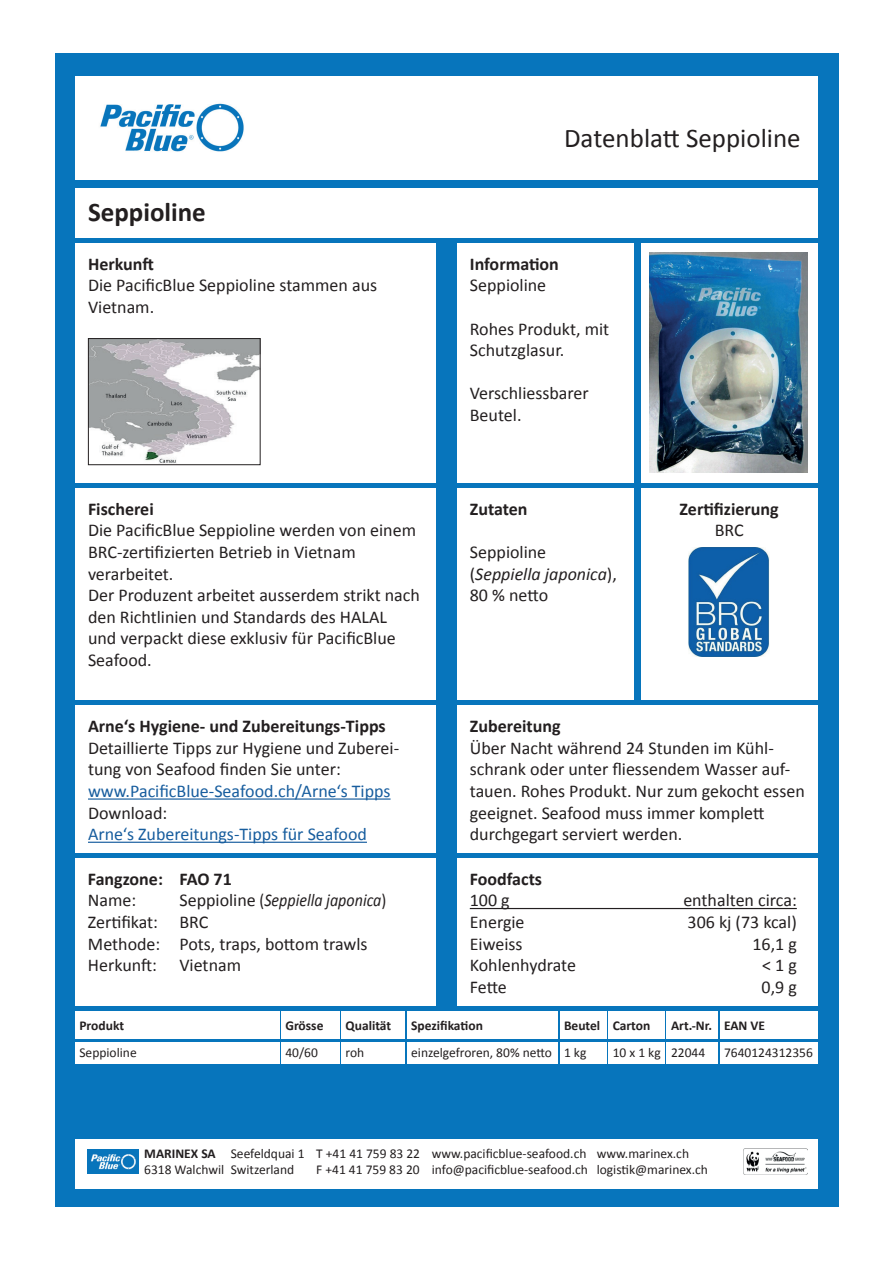
<style>
.page{position:relative;width:893px;height:1263px;background:#fff}
.page>*{position:absolute;margin:0;border:0;box-sizing:border-box;transform-origin:0 0}
.t1{font:27px "Calibri";color:#231f20}
.t2{font:700 27px "Calibri";color:#231f20}
.t3{font:18px/21.6px "Calibri";color:#231f20}
.t4{font:700 18px "Calibri";color:#231f20}
.t5{font:18px "Calibri";color:#175d9e}
.t6{font:13.5px/16.2px "Calibri";color:#231f20}
.t7{font:700 13.5px "Calibri";color:#231f20}
.s1{font-style:italic}
.s2{font-weight:700}
</style>
<div class="page">
<div style="left:56px;top:53px;width:783px;height:1154px;background:#0775bc"></div>
<div style="left:75px;top:188px;width:743px;height:50px;background:#fff"></div>
<div style="left:75px;top:76px;width:743px;height:103px;background:#fff"></div>
<img style="left:100px;top:103px;width:144px;height:49px">
<div style="left:75px;top:1139px;width:743px;height:49px;background:#fff"></div>
<img style="left:743px;top:1149px;width:64px;height:26px">
<img style="left:88px;top:1149px;width:51px;height:24px">
<div style="left:75px;top:243px;width:361px;height:240px;background:#fff"></div>
<img style="left:90px;top:340px;width:169px;height:123px">
<div style="left:88px;top:338px;width:173px;height:127px;border:1px solid #231f20"></div>
<div style="left:457px;top:243px;width:177px;height:240px;background:#fff"></div>
<div style="left:641px;top:243px;width:177px;height:240px;background:#fff"></div>
<img style="left:649px;top:252px;width:159px;height:220px">
<div style="left:75px;top:706px;width:361px;height:147px;background:#fff"></div>
<hr style="left:88px;top:798px;width:303px;height:2px;background:#175d9e">
<hr style="left:88px;top:842px;width:279px;height:1px;background:#175d9e">
<div style="left:457px;top:706px;width:361px;height:147px;background:#fff"></div>
<div style="left:75px;top:488px;width:361px;height:212px;background:#fff"></div>
<div style="left:641px;top:488px;width:177px;height:212px;background:#fff"></div>
<img style="left:689px;top:547px;width:81px;height:110px">
<div style="left:457px;top:488px;width:177px;height:212px;background:#fff"></div>
<div style="left:75px;top:859px;width:361px;height:147px;background:#fff"></div>
<div style="left:457px;top:859px;width:361px;height:147px;background:#fff"></div>
<hr style="left:470px;top:908px;width:327px;height:1px;background:#231f20">
<div style="left:75px;top:1011px;width:204px;height:27px;background:#fff"></div>
<div style="left:281px;top:1011px;width:58px;height:27px;background:#fff"></div>
<div style="left:407px;top:1011px;width:151px;height:27px;background:#fff"></div>
<div style="left:667px;top:1011px;width:51px;height:27px;background:#fff"></div>
<div style="left:341px;top:1011px;width:64px;height:27px;background:#fff"></div>
<div style="left:608px;top:1011px;width:57px;height:27px;background:#fff"></div>
<div style="left:560px;top:1011px;width:47px;height:27px;background:#fff"></div>
<div style="left:720px;top:1011px;width:98px;height:27px;background:#fff"></div>
<div style="left:560px;top:1042px;width:47px;height:22px;background:#fff"></div>
<div style="left:341px;top:1042px;width:64px;height:22px;background:#fff"></div>
<div style="left:608px;top:1042px;width:57px;height:22px;background:#fff"></div>
<div style="left:667px;top:1042px;width:51px;height:22px;background:#fff"></div>
<div style="left:75px;top:1042px;width:204px;height:22px;background:#fff"></div>
<div style="left:281px;top:1042px;width:58px;height:22px;background:#fff"></div>
<div style="left:407px;top:1042px;width:151px;height:22px;background:#fff"></div>
<div style="left:720px;top:1042px;width:98px;height:22px;background:#fff"></div>
<h1 class="t2" style="left:88px;top:195px;width:119px">Seppioline</h1>
<p class="t4" style="left:88px;top:252px;width:67px">Herkunft</p>
<p class="t3" style="left:88px;top:275px;width:291px">Die PacificBlue Seppioline stammen aus<br>Vietnam.</p>
<p class="t4" style="left:88px;top:497px;width:67px">Fischerei</p>
<p class="t3" style="left:88px;top:520px;width:333px">Die PacificBlue Seppioline werden von einem BRC-zertifizierten Betrieb in Vietnam verarbeitet.<br>Der Produzent arbeitet ausserdem strikt nach den Richtlinien und Standards des HALAL<br>und verpackt diese exklusiv für PacificBlue Seafood.</p>
<p class="t4" style="left:88px;top:715px;width:299px">Arne‘s Hygiene- und Zubereitungs-Tipps</p>
<p class="t3" style="left:88px;top:737px;width:313px">Detaillierte Tipps zur Hygiene und Zuberei&shy;tung von Seafood finden Sie unter:</p>
<p class="t5" style="left:88px;top:780px;width:304px">www.PacificBlue-Seafood.ch/Arne‘s Tipps</p>
<p class="t3" style="left:88px;top:802px;width:81px">Download:</p>
<p class="t5" style="left:88px;top:823px;width:280px">Arne‘s Zubereitungs-Tipps für Seafood</p>
<p class="t4" style="left:88px;top:867px;width:145px">Fangzone: FAO 71</p>
<p class="t3" style="left:88px;top:890px;width:50px">Name:</p>
<p class="t3" style="left:88px;top:890px;width:300px;text-indent:91px">Seppioline (<span class="s1">Seppiella japonica</span>)<br>Zertifikat: BRC<br>Methode: Pots, traps, bottom trawls<br>Herkunft: Vietnam</p>
<h1 class="t1" style="left:564px;top:121px;width:238px">Datenblatt Seppioline</h1>
<p class="t4" style="left:470px;top:252px;width:91px">Information</p>
<p class="t3" style="left:470px;top:275px;width:78px">Seppioline</p>
<p class="t3" style="left:470px;top:318px;width:141px">Rohes Produkt, mit<br>Schutzglasur.</p>
<p class="t3" style="left:470px;top:383px;width:121px">Verschliessbarer<br>Beutel.</p>
<p class="t4" style="left:470px;top:497px;width:59px">Zutaten</p>
<p class="t3" style="left:470px;top:541px;width:149px">Seppioline (<span class="s1">Seppiella japonica</span>),<br>80 % netto</p>
<p class="t4" style="left:680px;top:497px;width:101px">Zertifizierung</p>
<p class="t3" style="left:715px;top:520px;width:30px">BRC</p>
<p class="t4" style="left:470px;top:715px;width:92px">Zubereitung</p>
<p class="t3" style="left:470px;top:737px;width:336px">Über Nacht während 24 Stunden im Kühl&shy;schrank oder unter fliessendem Wasser auf&shy;tauen. Rohes Produkt. Nur zum gekocht essen geeignet. Seafood muss immer komplett durchgegart serviert werden.</p>
<p class="t4" style="left:470px;top:867px;width:74px">Foodfacts</p>
<p class="t3" style="left:470px;top:890px;width:41px">100 g</p>
<p class="t3" style="left:683px;top:890px;width:115px">enthalten circa:</p>
<p class="t3" style="left:470px;top:911px;width:56px">Energie</p>
<p class="t3" style="left:688px;top:911px;width:111px">306 kj (73 kcal)</p>
<p class="t3" style="left:470px;top:933px;width:54px">Eiweiss</p>
<p class="t3" style="left:752px;top:933px;width:46px">16,1 g</p>
<p class="t3" style="left:470px;top:954px;width:108px">Kohlenhydrate</p>
<p class="t3" style="left:762px;top:954px;width:36px">&lt; 1 g</p>
<p class="t3" style="left:470px;top:976px;width:39px">Fette</p>
<p class="t3" style="left:761px;top:976px;width:37px">0,9 g</p>
<p class="t7" style="left:79px;top:1017px;width:46px">Produkt</p>
<p class="t7" style="left:285px;top:1017px;width:40px">Grösse</p>
<p class="t7" style="left:346px;top:1017px;width:47px">Qualität</p>
<p class="t7" style="left:411px;top:1017px;width:73px">Spezifikation</p>
<p class="t7" style="left:564px;top:1017px;width:88px">Beutel Carton</p>
<p class="t7" style="left:671px;top:1017px;width:96px">Art.-Nr. EAN VE</p>
<p class="t6" style="left:79px;top:1044px;width:59px">Seppioline</p>
<p class="t6" style="left:285px;top:1044px;width:34px">40/60</p>
<p class="t6" style="left:346px;top:1044px;width:20px">roh</p>
<p class="t6" style="left:411px;top:1044px;width:177px">einzelgefroren, 80% netto 1 kg</p>
<p class="t6" style="left:613px;top:1044px;width:94px">10 x 1 kg 22044</p>
<p class="t6" style="left:724px;top:1044px;width:90px">7640124312356</p>
<p class="t6" style="left:144px;top:1145px;width:546px"><span class="s2">MARINEX SA</span> Seefeldquai 1 T +41 41 759 83 22 www.pacificblue-seafood.ch www.marinex.ch<br>6318 Walchwil Switzerland</p>
<p class="t6" style="left:316px;top:1161px;width:393px">F +41 41 759 83 20 info@pacificblue-seafood.ch logistik@marinex.ch</p>
</div>
